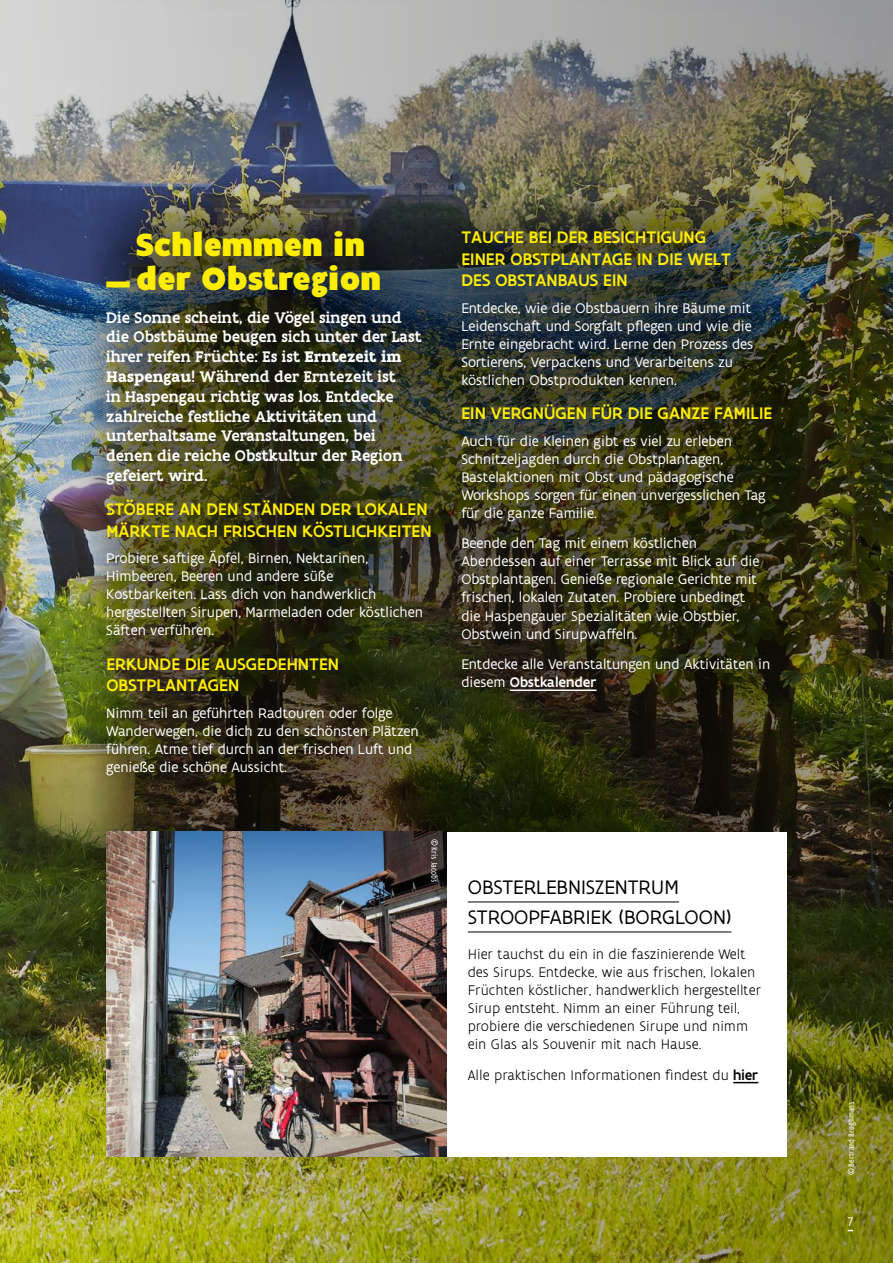
<style>
.page{position:relative;width:893px;height:1263px;background:#fff}
.page>*{position:absolute;margin:0;border:0;box-sizing:border-box;transform-origin:0 0}
.t1{font:900 34.5px/34.5px "Flanders Art Sans";color:#ffed00}
.t2{font:21px/30px "Flanders Art Sans";color:#000}
.t3{font:500 18px/21.6px "Flanders Art Sans";letter-spacing:.005em;color:#ffed00}
.t4{font:500 16.5px/19.8px "Flanders Art Serif";color:#fff}
.t5{font:15px/18px "Flanders Art Sans";color:#fff}
.t6{font:300 15px/18px "Flanders Art Sans";color:#000}
.t7{font:13.5px "Flanders Art Sans";color:#fff}
.t8{font:condensed 9px "Flanders Art Sans";color:#fff}
.s1{font-weight:700}
.s2{font-weight:500}
</style>
<div class="page">
<img style="left:0;top:0;width:893px;height:1263px">
<img style="left:89px;top:818px;width:710px;height:357px">
<img style="left:61px;top:184px;width:753px;height:634px">
<div style="left:106px;top:281px;width:24px;height:6px;background:#ffed00"></div>
<hr style="left:510px;top:689px;width:87px;height:2px;background:#fff">
<div style="left:446px;top:832px;width:341px;height:325px;background:#fff"></div>
<hr style="left:468px;top:901px;width:211px;height:1px;background:#000">
<hr style="left:468px;top:931px;width:263px;height:1px;background:#000">
<svg style="left:733px;top:1082px;width:25px;height:1px"></svg>
<img style="left:106px;top:832px;width:340px;height:325px">
<h1 class="t1" style="left:136px;top:228px;width:246px">Schlemmen in der Obstregion</h1>
<p class="t4" style="left:106px;top:307px;width:317px">Die Sonne scheint, die Vögel singen und die Obstbäume beugen sich unter der Last ihrer reifen Früchte: Es ist <span class="s1">Erntezeit im Haspengau</span>! Während der Erntezeit ist<br>in Haspengau richtig was los. Entdecke zahlreiche festliche Aktivitäten und unterhaltsame Veranstaltungen, bei denen die reiche Obstkultur der Region gefeiert wird.</p>
<p class="t3" style="left:106px;top:499px;width:327px">STÖBERE AN DEN STÄNDEN DER LOKALEN<br>MÄRKTE NACH FRISCHEN KÖSTLICHKEITEN</p>
<p class="t5" style="left:106px;top:550px;width:318px">Probiere saftige Äpfel, Birnen, Nektarinen, Himbeeren, Beeren und andere süße Kostbarkeiten. Lass dich von handwerklich hergestellten Sirupen, Marmeladen oder köstlichen Säften verführen.</p>
<p class="t3" style="left:106px;top:653px;width:234px">ERKUNDE DIE AUSGEDEHNTEN<br>OBSTPLANTAGEN</p>
<p class="t5" style="left:106px;top:704px;width:314px">Nimm teil an geführten Radtouren oder folge Wanderwegen, die dich zu den schönsten Plätzen führen. Atme tief durch an der frischen Luft und genieße die schöne Aussicht.</p>
<p class="t3" style="left:461px;top:227px;width:271px">TAUCHE BEI DER BESICHTIGUNG<br>EINER OBSTPLANTAGE IN DIE WELT<br>DES OBSTANBAUS EIN</p>
<p class="t5" style="left:461px;top:299px;width:293px">Entdecke, wie die Obstbauern ihre Bäume mit Leidenschaft und Sorgfalt pflegen und wie die Ernte eingebracht wird. Lerne den Prozess des Sortierens, Verpackens und Verarbeitens zu köstlichen Obstprodukten kennen.</p>
<p class="t3" style="left:461px;top:403px;width:312px">EIN VERGNÜGEN FÜR DIE GANZE FAMILIE</p>
<p class="t5" style="left:461px;top:432px;width:306px">Auch für die Kleinen gibt es viel zu erleben Schnitzeljagden durch die Obstplantagen, Bastelaktionen mit Obst und pädagogische Workshops sorgen für einen unvergesslichen Tag für die ganze Familie.</p>
<p class="t5" style="left:461px;top:535px;width:300px">Beende den Tag mit einem köstlichen Abendessen auf einer Terrasse mit Blick auf die Obstplantagen. Genieße regionale Gerichte mit frischen, lokalen Zutaten. Probiere unbedingt die Haspengauer Spezialitäten wie Obstbier, Obstwein und Sirupwaffeln.</p>
<p class="t5" style="left:461px;top:656px;width:310px">Entdecke alle Veranstaltungen und Aktivitäten in diesem <span class="s2">Obstkalender</span></p>
<p class="t8" style="left:440px;top:838px;width:46px;rotate:90deg">© Kris Jacobs</p>
<h2 class="t2" style="left:468px;top:872px;width:265px">OBSTERLEBNISZENTRUM<br>STROOPFABRIEK (BORGLOON)</h2>
<p class="t6" style="left:468px;top:945px;width:295px">Hier tauchst du ein in die faszinierende Welt des Sirups. Entdecke, wie aus frischen, lokalen Früchten köstlicher, handwerklich hergestellter Sirup entsteht. Nimm an einer Führung teil, probiere die verschiedenen Sirupe und nimm ein Glas als Souvenir mit nach Hause.</p>
<p class="t6" style="left:468px;top:1066px;width:292px">Alle praktischen Informationen findest du <span class="s2">hier</span></p>
<p class="t8" style="left:846px;top:1175px;width:76px;rotate:-90deg">© Bertrand Brughmans</p>
<p class="t7" style="left:848px;top:1213px;width:7px">7</p>
</div>
